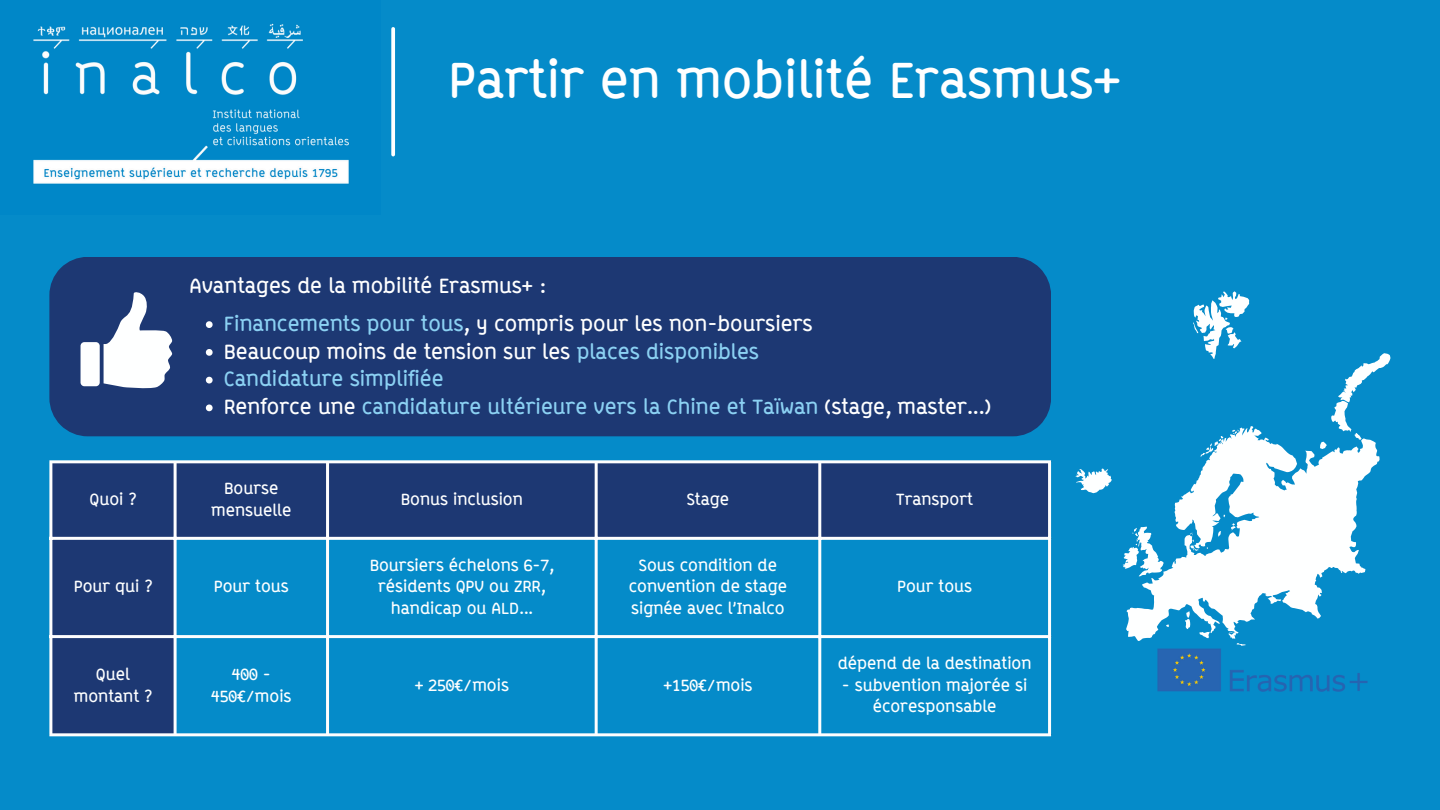
<style>
.page{position:relative;width:1440px;height:810px;background:#058bc9}
.page>*{position:absolute;margin:0;border:0;box-sizing:border-box;transform-origin:0 0}
.t1{font:700 50px "ABB Line";color:#fff}
.t2{font:700 20.3px "ABB Line";color:#fff}
.t3{font:700 20.3px "ABB Line";color:#8bd1f3}
.t4{font:700 16px/21.8px "ABB Line";color:#feffff;text-align:center}
.s1{color:#8bd1f3}
.s2{color:#fff}
</style>
<div class="page">
<img style="left:33px;top:23px;width:316px;height:161px">
<div style="left:49px;top:257px;width:1002px;height:179px;background:#1d3873"></div>
<svg style="left:391px;top:29px;width:4px;height:126px"></svg>
<svg style="left:1075px;top:291px;width:315px;height:350px"></svg>
<svg style="left:104px;top:291px;width:68px;height:99px;background:#a6b1c8"></svg>
<div style="left:81px;top:342px;width:19px;height:44px;background:#feffff;border-radius:4px"></div>
<svg style="left:52px;top:463px;width:996px;height:270px"></svg>
<hr style="left:49px;top:463px;width:3px;height:270px;background:#fefefe">
<hr style="left:174px;top:463px;width:3px;height:270px;background:#fefefe">
<hr style="left:326px;top:463px;width:3px;height:270px;background:#fefefe">
<hr style="left:595px;top:463px;width:3px;height:270px;background:#fefefe">
<hr style="left:818px;top:463px;width:3px;height:270px;background:#fefefe">
<hr style="left:1048px;top:463px;width:3px;height:270px;background:#fefefe">
<hr style="left:49px;top:460px;width:1002px;height:3px;background:#fefefe">
<hr style="left:49px;top:537px;width:1002px;height:3px;background:#fefefe">
<hr style="left:49px;top:635px;width:1002px;height:3px;background:#fefefe">
<hr style="left:49px;top:733px;width:1002px;height:3px;background:#fefefe">
<img style="left:1146px;top:636px;width:234px;height:56px">
<svg style="left:206px;top:321px;width:7px;height:7px"></svg>
<svg style="left:206px;top:349px;width:7px;height:7px"></svg>
<svg style="left:206px;top:377px;width:7px;height:6px"></svg>
<svg style="left:206px;top:404px;width:7px;height:7px"></svg>
<p class="t1" style="left:448px;top:50px;width:674px">Partir en mobilité Erasmus+</p>
<p class="t2" style="left:189px;top:274px;width:358px">Avantages de la mobilité Erasmus+ :</p>
<p class="t2" style="left:224px;top:312px;width:590px"><span class="s1">Financements pour tous</span>, y compris pour les non-boursiers</p>
<p class="t2" style="left:224px;top:339px;width:537px">Beaucoup moins de tension sur les <span class="s1">places disponibles</span></p>
<p class="t3" style="left:224px;top:367px;width:221px">Candidature simplifiée</p>
<p class="t3" style="left:224px;top:395px;width:768px"><span class="s2">Renforce une</span> candidature ultérieure vers la Chine et Taïwan <span class="s2">(stage, master...)</span></p>
<h1 class="t4" style="left:90px;top:489px;width:48px">Quoi ?</h1>
<p class="t4" style="left:211px;top:478px;width:82px">Bourse mensuelle</p>
<h2 class="t4" style="left:401px;top:489px;width:124px">Bonus inclusion</h2>
<p class="t4" style="left:687px;top:489px;width:44px">Stage</p>
<p class="t4" style="left:896px;top:489px;width:78px">Transport</p>
<p class="t4" style="left:74px;top:576px;width:80px">Pour qui ?</p>
<p class="t4" style="left:214px;top:576px;width:77px">Pour tous</p>
<p class="t4" style="left:370px;top:554px;width:186px">Boursiers échelons 6-7, résidents QPV ou ZRR, handicap ou ALD...</p>
<p class="t4" style="left:629px;top:554px;width:160px">Sous condition de convention de stage signée avec l’Inalco</p>
<p class="t4" style="left:74px;top:664px;width:80px">Quel montant ?</p>
<p class="t4" style="left:211px;top:664px;width:82px">400 -<br>450€/mois</p>
<p class="t4" style="left:415px;top:674px;width:96px">+ 250€/mois</p>
<p class="t4" style="left:663px;top:674px;width:91px">+150€/mois</p>
<p class="t4" style="left:897px;top:576px;width:77px">Pour tous</p>
<p class="t4" style="left:838px;top:652px;width:195px">dépend de la destination</p>
<p class="t4" style="left:842px;top:674px;width:187px">- subvention majorée si écoresponsable</p>
</div>
